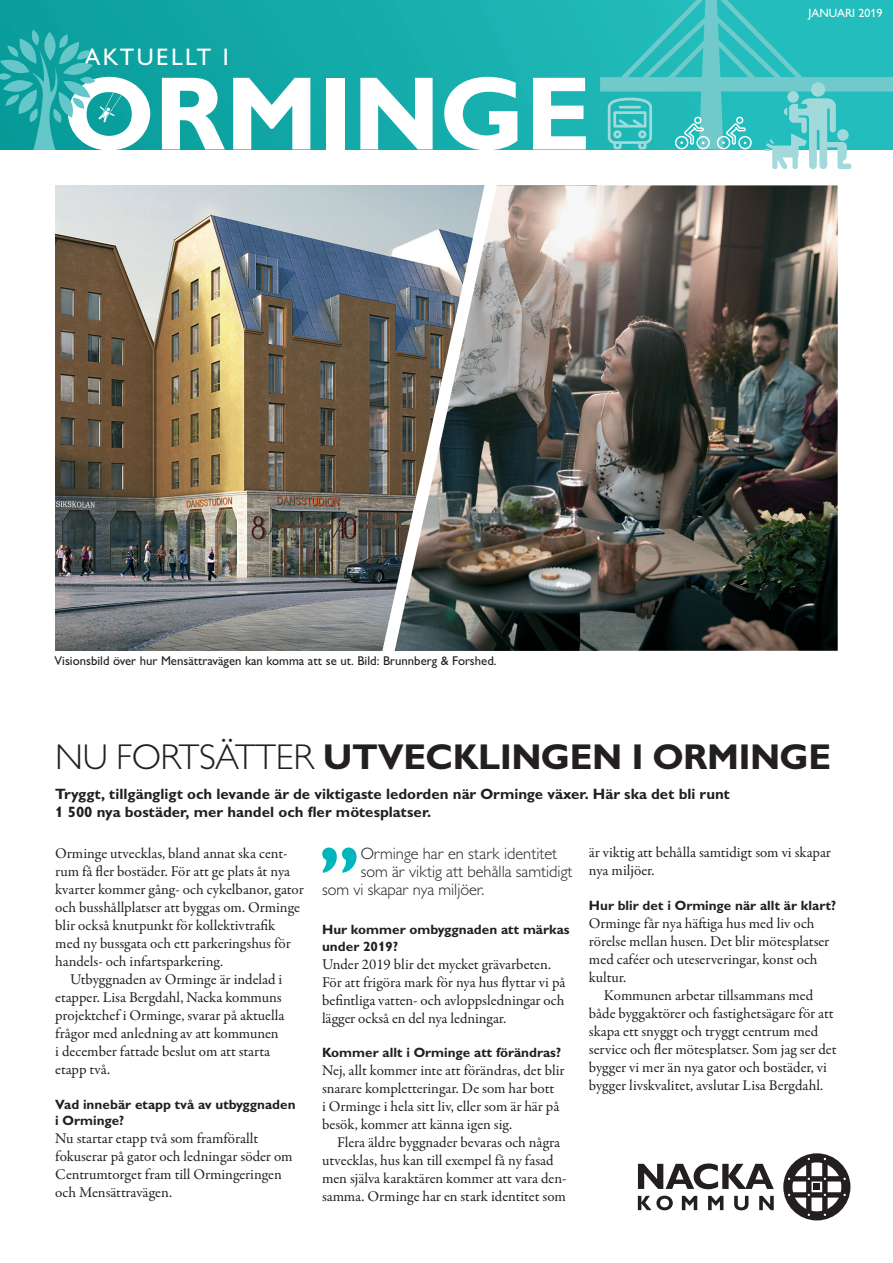
<style>
.page{position:relative;width:893px;height:1263px;background:#fff}
.page>*{position:absolute;margin:0;border:0;box-sizing:border-box;transform-origin:0 0}
.t1{font:700 105px "Gill Sans MT For Nacka";color:#fff}
.t2{font:700 36px "Gill Sans MT For Nacka";letter-spacing:-.01em;color:#231f20}
.t3{font:500 24px "Gill Sans MT For Nacka";letter-spacing:.1em;color:#fff}
.t4{font:300 16.5px "Gill Sans MT For Nacka";color:#231f20}
.t5{font:15px/18px "Garamond Premr Pro";letter-spacing:-.005em;color:#231f20}
.t6{font:700 15px/18px "Gill Sans MT For Nacka";color:#231f20}
.t7{font:700 13.5px/16.2px "Gill Sans MT For Nacka";color:#231f20}
.t8{font:500 12.75px "Gill Sans MT For Nacka";color:#231f20}
.t9{font:500 12px "Gill Sans MT For Nacka";color:#fff}
.s1{font-weight:300}
</style>
<div class="page">
<svg style="left:638px;top:1163px;width:136px;height:26px"></svg>
<svg style="left:638px;top:1196px;width:35px;height:14px"></svg>
<svg style="left:682px;top:1196px;width:15px;height:14px"></svg>
<svg style="left:708px;top:1196px;width:15px;height:14px"></svg>
<svg style="left:734px;top:1196px;width:14px;height:14px"></svg>
<svg style="left:759px;top:1196px;width:15px;height:14px"></svg>
<svg style="left:783px;top:1153px;width:67px;height:67px"></svg>
<img style="left:55px;top:185px;width:316px;height:466px">
<img style="left:0;top:0;width:600px;height:149px">
<svg style="left:0;top:30px;width:121px;height:119px;background:#22a9a7"></svg>
<svg style="left:600px;top:0;width:293px;height:169px;background:#51c7c7"></svg>
<svg style="left:322px;top:847px;width:34px;height:26px"></svg>
<img style="left:508px;top:185px;width:330px;height:466px">
<img style="left:371px;top:185px;width:137px;height:466px">
<h3 class="t3" style="left:84px;top:43px;width:146px">AKTUELLT I</h3>
<h1 class="t1" style="left:64px;top:49px;width:529px">ORMINGE</h1>
<p class="t8" style="left:55px;top:653px;width:444px">Visionsbild över hur Mensättravägen kan komma att se ut. Bild: Brunnberg &amp; Forshed.</p>
<p class="t9" style="left:808px;top:6px;width:76px">JANUARI 2019</p>
<h2 class="t2" style="left:55px;top:734px;width:777px"><span class="s1">NU FORTSÄTTER</span> UTVECKLINGEN I ORMINGE</h2>
<p class="t6" style="left:55px;top:784px;width:676px">Tryggt, tillgängligt och levande är de viktigaste ledorden när Orminge växer. Här ska det bli runt<br>1 500 nya bostäder, mer handel och fler mötesplatser.</p>
<p class="t5" style="left:55px;top:845px;width:250px">Orminge utvecklas, bland annat ska cent&shy;rum få fler bostäder. För att ge plats åt nya kvarter kommer gång- och cykelbanor, gator och busshållplatser att byggas om. Orminge blir också knutpunkt för kollektivtrafik med ny bussgata och ett parkeringshus för handels- och infartsparkering.</p>
<p class="t5" style="left:55px;top:971px;width:231px;text-indent:15px">Utbyggnaden av Orminge är indelad i etapper. Lisa Bergdahl, Nacka kommuns projektchef i Orminge, svarar på aktuella frågor med anledning av att kommunen i december fattade beslut om att starta etapp två.</p>
<p class="t7" style="left:55px;top:1096px;width:242px">Vad innebär etapp två av utbyggnaden i Orminge?</p>
<p class="t5" style="left:55px;top:1129px;width:239px">Nu startar etapp två som framförallt fokuserar på gator och ledningar söder om Centrumtorget fram till Ormingeringen och Mensättravägen.</p>
<p class="t4" style="left:361px;top:843px;width:198px">Orminge har en stark identitet</p>
<p class="t4" style="left:361px;top:861px;width:213px">som är viktig att behålla samtidigt</p>
<p class="t4" style="left:322px;top:879px;width:164px">som vi skapar nya miljöer.</p>
<p class="t7" style="left:322px;top:921px;width:249px">Hur kommer ombyggnaden att märkas under 2019?</p>
<p class="t5" style="left:322px;top:955px;width:245px">Under 2019 blir det mycket grävarbeten.<br>För att frigöra mark för nya hus flyttar vi på befintliga vatten- och avloppsledningar och lägger också en del nya ledningar.</p>
<p class="t7" style="left:322px;top:1044px;width:241px">Kommer allt i Orminge att förändras?</p>
<p class="t5" style="left:322px;top:1061px;width:244px">Nej, allt kommer inte att förändras, det blir snarare kompletteringar. De som har bott<br>i Orminge i hela sitt liv, eller som är här på besök, kommer att känna igen sig.</p>
<p class="t5" style="left:322px;top:1133px;width:246px;text-indent:15px">Flera äldre byggnader bevaras och några utvecklas, hus kan till exempel få ny fasad men själva karaktären kommer att vara den&shy;samma. Orminge har en stark identitet som</p>
<p class="t5" style="left:589px;top:844px;width:244px">är viktig att behålla samtidigt som vi skapar nya miljöer.</p>
<p class="t7" style="left:589px;top:896px;width:249px">Hur blir det i Orminge när allt är klart?</p>
<p class="t5" style="left:589px;top:914px;width:242px">Orminge får nya häftiga hus med liv och rörelse mellan husen. Det blir mötesplatser med caféer och uteserveringar, konst och kultur.</p>
<p class="t5" style="left:589px;top:986px;width:249px;text-indent:15px">Kommunen arbetar tillsammans med både byggaktörer och fastighetsägare för att skapa ett snyggt och tryggt centrum med service och fler mötesplatser. Som jag ser det bygger vi mer än nya gator och bostäder, vi bygger livskvalitet, avslutar Lisa Bergdahl.</p>
</div>
